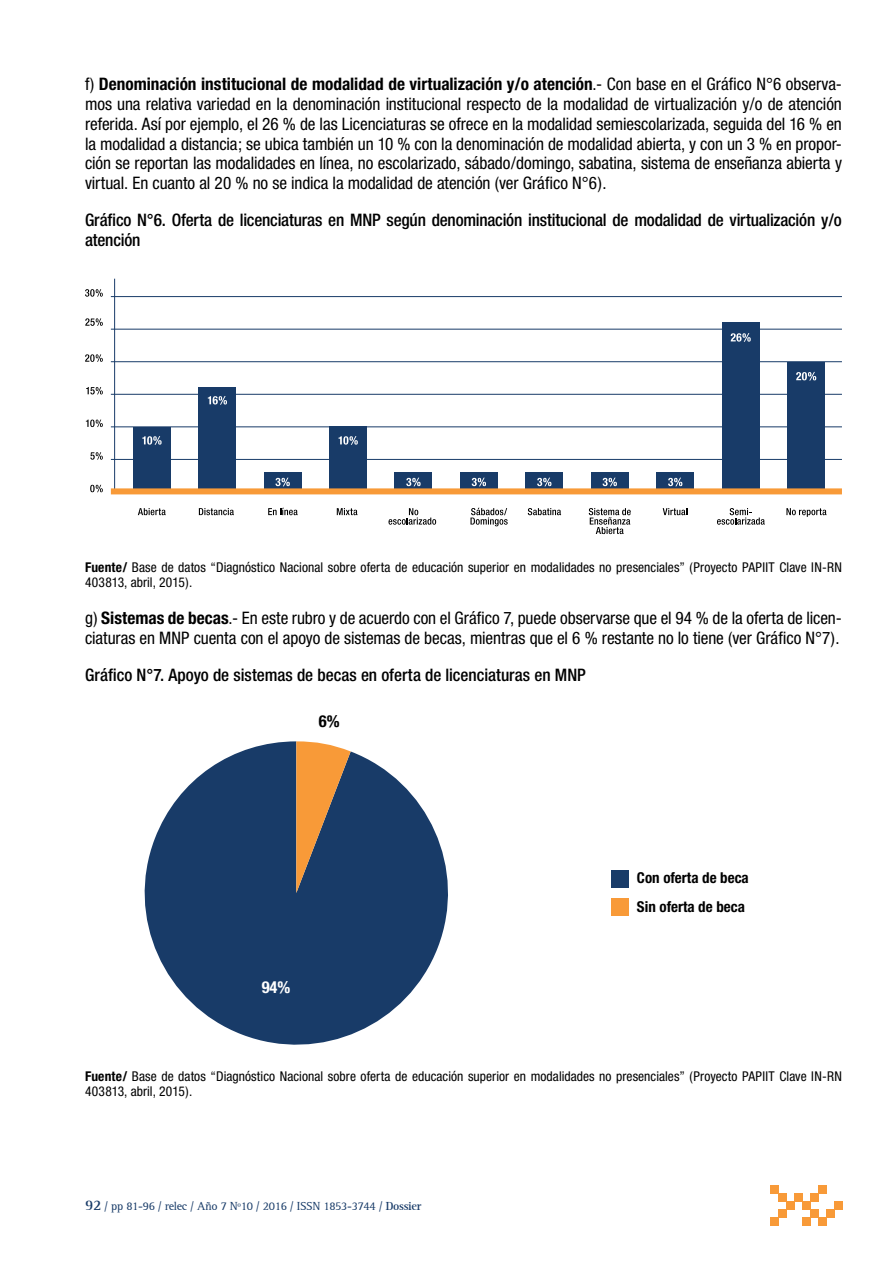
<style>
.page{position:relative;width:893px;height:1263px;background:#fff}
.page>*{position:absolute;margin:0;border:0;box-sizing:border-box;transform-origin:0 0}
.t1{font:condensed 17.25px/19.8px "Helvetica Neue";letter-spacing:-.005em;color:#000;text-align:justify}
.t2{font:500 condensed 17.25px/19.8px "Helvetica Neue";letter-spacing:-.01em;color:#000}
.t3{font:700 condensed 16.5px "Helvetica Neue";color:#fff}
.t4{font:700 condensed 16.5px "Helvetica Neue";color:#000}
.t5{font:700 condensed 15px/28px "Helvetica Neue";color:#000}
.t6{font:condensed 13.5px/15px "Helvetica Neue";letter-spacing:.005em;color:#000}
.t7{font:12px "AT Rotis Serif";letter-spacing:-.025em;color:#183b68}
.s1{font-weight:700}
.s2{font-weight:700;font-size:15px}
</style>
<div class="page">
<div style="left:778px;top:1193px;width:8px;height:8px;background:#f89a38"></div>
<div style="left:786px;top:1201px;width:8px;height:8px;background:#f89a38"></div>
<div style="left:778px;top:1209px;width:8px;height:8px;background:#f89a38"></div>
<div style="left:770px;top:1217px;width:8px;height:8px;background:#f89a38"></div>
<div style="left:794px;top:1193px;width:8px;height:8px;background:#f89a38"></div>
<div style="left:802px;top:1201px;width:8px;height:8px;background:#f89a38"></div>
<div style="left:810px;top:1193px;width:8px;height:8px;background:#f89a38"></div>
<div style="left:818px;top:1186px;width:8px;height:8px;background:#f89a38"></div>
<div style="left:810px;top:1209px;width:8px;height:8px;background:#f89a38"></div>
<div style="left:802px;top:1217px;width:8px;height:8px;background:#f89a38"></div>
<div style="left:818px;top:1217px;width:8px;height:8px;background:#f89a38"></div>
<div style="left:826px;top:1209px;width:8px;height:8px;background:#f89a38"></div>
<div style="left:834px;top:1201px;width:8px;height:8px;background:#f89a38"></div>
<div style="left:770px;top:1186px;width:8px;height:8px;background:#f89a38"></div>
<div style="left:395px;top:472px;width:37px;height:19px;background:#183b68"></div>
<div style="left:526px;top:472px;width:37px;height:19px;background:#183b68"></div>
<hr style="left:114px;top:279px;width:1px;height:213px;background:#183b68">
<hr style="left:111px;top:459px;width:731px;height:1px;background:#183b68">
<hr style="left:111px;top:426px;width:731px;height:1px;background:#183b68">
<hr style="left:111px;top:394px;width:731px;height:1px;background:#183b68">
<hr style="left:111px;top:361px;width:731px;height:1px;background:#183b68">
<hr style="left:111px;top:329px;width:731px;height:1px;background:#183b68">
<hr style="left:111px;top:296px;width:731px;height:1px;background:#183b68">
<svg style="left:138px;top:508px;width:28px;height:7px"></svg>
<svg style="left:90px;top:485px;width:13px;height:7px"></svg>
<svg style="left:86px;top:420px;width:17px;height:7px"></svg>
<svg style="left:86px;top:387px;width:17px;height:7px"></svg>
<svg style="left:90px;top:452px;width:13px;height:8px"></svg>
<div style="left:133px;top:427px;width:37px;height:64px;background:#183b68"></div>
<svg style="left:142px;top:436px;width:20px;height:9px"></svg>
<div style="left:591px;top:472px;width:37px;height:19px;background:#183b68"></div>
<div style="left:657px;top:472px;width:37px;height:19px;background:#183b68"></div>
<div style="left:722px;top:322px;width:37px;height:169px;background:#183b68"></div>
<svg style="left:731px;top:333px;width:20px;height:9px"></svg>
<div style="left:788px;top:362px;width:37px;height:129px;background:#183b68"></div>
<svg style="left:796px;top:372px;width:20px;height:9px"></svg>
<div style="left:460px;top:472px;width:37px;height:19px;background:#183b68"></div>
<div style="left:199px;top:387px;width:37px;height:104px;background:#183b68"></div>
<svg style="left:208px;top:396px;width:19px;height:9px"></svg>
<div style="left:264px;top:472px;width:37px;height:19px;background:#183b68"></div>
<svg style="left:275px;top:478px;width:15px;height:8px"></svg>
<svg style="left:406px;top:478px;width:15px;height:8px"></svg>
<svg style="left:472px;top:478px;width:14px;height:8px"></svg>
<svg style="left:537px;top:478px;width:14px;height:8px"></svg>
<svg style="left:603px;top:478px;width:14px;height:8px"></svg>
<svg style="left:668px;top:478px;width:14px;height:8px"></svg>
<div style="left:329px;top:427px;width:38px;height:67px;background:#183b68"></div>
<svg style="left:339px;top:436px;width:19px;height:9px"></svg>
<svg style="left:85px;top:354px;width:18px;height:8px"></svg>
<svg style="left:85px;top:289px;width:18px;height:8px"></svg>
<svg style="left:85px;top:318px;width:18px;height:8px"></svg>
<svg style="left:199px;top:508px;width:35px;height:7px"></svg>
<svg style="left:268px;top:508px;width:30px;height:7px"></svg>
<svg style="left:337px;top:508px;width:20px;height:7px"></svg>
<svg style="left:528px;top:508px;width:33px;height:7px"></svg>
<svg style="left:589px;top:508px;width:42px;height:26px"></svg>
<svg style="left:663px;top:508px;width:24px;height:7px"></svg>
<svg style="left:717px;top:508px;width:48px;height:17px"></svg>
<svg style="left:786px;top:508px;width:40px;height:9px"></svg>
<svg style="left:388px;top:508px;width:48px;height:17px"></svg>
<svg style="left:470px;top:508px;width:38px;height:18px"></svg>
<div style="left:111px;top:488px;width:731px;height:6px;background:#f89a38"></div>
<div style="left:611px;top:870px;width:18px;height:18px;background:#183b68"></div>
<div style="left:611px;top:898px;width:18px;height:18px;background:#f89a38"></div>
<svg style="left:144px;top:741px;width:304px;height:304px;fill:#183b68"></svg>
<svg style="left:296px;top:741px;width:55px;height:152px;background:#907054"></svg>
<p class="t1" style="left:85px;top:74px;width:758px">f) <span class="s1">Denominación institucional de modalidad de virtualización y/o atención</span>.- Con base en el Gráfico N°6 observa&shy;mos una relativa variedad en la denominación institucional respecto de la modalidad de virtualización y/o de atención referida. Así por ejemplo, el 26 % de las Licenciaturas se ofrece en la modalidad semiescolarizada, seguida del 16 % en la modalidad a distancia; se ubica también un 10 % con la denominación de modalidad abierta, y con un 3 % en propor&shy;ción se reportan las modalidades en línea, no escolarizado, sábado/domingo, sabatina, sistema de enseñanza abierta y virtual. En cuanto al 20 % no se indica la modalidad de atención (ver Gráfico N°6).</p>
<p class="t2" style="left:85px;top:210px;width:758px">Gráfico N°6. Oferta de licenciaturas en MNP según denominación institucional de modalidad de virtualización y/o atención</p>
<p class="t6" style="left:85px;top:560px;width:758px"><span class="s1">Fuente/</span> Base de datos “Diagnóstico Nacional sobre oferta de educación superior en modalidades no presenciales” (Proyecto PAPIIT Clave IN-RN<br>403813, abril, 2015).</p>
<p class="t1" style="left:85px;top:608px;width:758px">g) <span class="s1">Sistemas de becas</span>.- En este rubro y de acuerdo con el Gráfico 7, puede observarse que el 94 % de la oferta de licen&shy;ciaturas en MNP cuenta con el apoyo de sistemas de becas, mientras que el 6 % restante no lo tiene (ver Gráfico N°7).</p>
<p class="t2" style="left:85px;top:664px;width:502px">Gráfico N°7. Apoyo de sistemas de becas en oferta de licenciaturas en MNP</p>
<p class="t4" style="left:319px;top:711px;width:22px">6%</p>
<p class="t3" style="left:262px;top:977px;width:30px">94%</p>
<p class="t5" style="left:637px;top:864px;width:113px">Con oferta de beca<br>Sin oferta de beca</p>
<p class="t6" style="left:85px;top:1068px;width:758px"><span class="s1">Fuente/</span> Base de datos “Diagnóstico Nacional sobre oferta de educación superior en modalidades no presenciales” (Proyecto PAPIIT Clave IN-RN<br>403813, abril, 2015).</p>
<p class="t7" style="left:85px;top:1199px;width:338px"><span class="s2">92</span> / pp 81-96 / relec / Año 7 Nº10 / 2016 / ISSN 1853-3744 / <span class="s1">Dossier</span></p>
</div>
